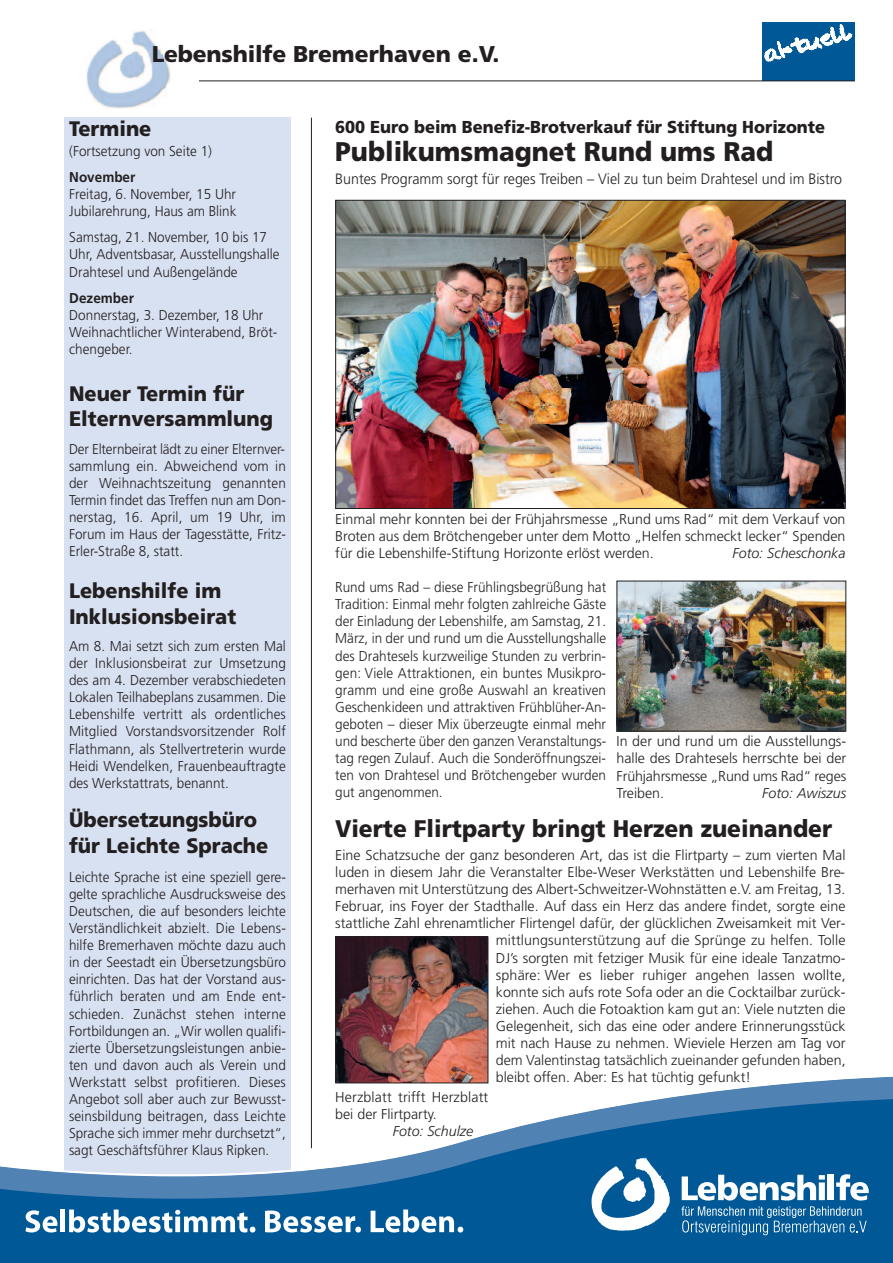
<style>
.page{position:relative;width:893px;height:1263px;background:#fff}
.page>*{position:absolute;margin:0;border:0;box-sizing:border-box;transform-origin:0 0}
.t1{font:900 27px "Frutiger";color:#231f20;scale:.95 1}
.t2{font:900 24px "Frutiger";color:#231f20;scale:.95 1}
.t3{font:900 22.8px "Frutiger";letter-spacing:-.01em;color:#231f20}
.t4{font:900 21px/25.2px "Frutiger";color:#231f20;scale:.95 1}
.t5{font:900 17.25px "Frutiger";color:#231f20;scale:.95 1}
.t6{font:300 15px "Frutiger";color:#231f20;scale:.95 1}
.t7{font:300 14.25px/17.1px "Frutiger";color:#231f20;text-align:justify;scale:.95 1}
.t8{font:300 14.25px/17.1px "Frutiger";color:#231f20;text-align:justify}
.t9{font:italic 300 14.25px "Frutiger";color:#231f20}
.t10{font:700 14.25px "Frutiger";color:#231f20;scale:.95 1}
</style>
<div class="page">
<div style="left:762px;top:22px;width:92px;height:59px;background:#005996"></div>
<svg style="left:764px;top:24px;width:89px;height:38px"></svg>
<div style="left:64px;top:118px;width:227px;height:1060px;background:#d8e1f2"></div>
<img style="left:86px;top:30px;width:84px;height:79px">
<hr style="left:199px;top:81px;width:656px;height:1px;background:#231f20">
<svg style="left:0;top:1176px;width:893px;height:87px;background:#0b5e9a"></svg>
<svg style="left:0;top:1074px;width:893px;height:102px"></svg>
<hr style="left:311px;top:118px;width:1px;height:1030px;background:#231f20">
<svg style="left:25px;top:1210px;width:32px;height:22px"></svg>
<div style="left:60px;top:1209px;width:5px;height:23px;background:#fff"></div>
<svg style="left:69px;top:1209px;width:186px;height:23px"></svg>
<svg style="left:265px;top:1210px;width:96px;height:22px"></svg>
<svg style="left:371px;top:1209px;width:92px;height:23px"></svg>
<svg style="left:591px;top:1157px;width:79px;height:74px"></svg>
<svg style="left:682px;top:1175px;width:143px;height:25px"></svg>
<div style="left:828px;top:1175px;width:6px;height:25px;background:#fff"></div>
<svg style="left:836px;top:1174px;width:33px;height:26px"></svg>
<svg style="left:681px;top:1206px;width:186px;height:29px;background:#3078a9"></svg>
<img style="left:337px;top:202px;width:506px;height:305px">
<div style="left:335px;top:200px;width:510px;height:309px;border:1px solid #231f20"></div>
<img style="left:337px;top:938px;width:149px;height:143px">
<div style="left:335px;top:936px;width:153px;height:147px;border:1px solid #231f20"></div>
<img style="left:619px;top:583px;width:225px;height:146px">
<div style="left:617px;top:581px;width:229px;height:150px;border:1px solid #231f20"></div>
<h3 class="t3" style="left:152px;top:44px;width:349px">Lebenshilfe Bremerhaven e.V.</h3>
<h3 class="t4" style="left:69px;top:117px;width:88px">Termine</h3>
<p class="t7" style="left:69px;top:143px;width:152px">(Fortsetzung von Seite 1)</p>
<p class="t10" style="left:69px;top:171px;width:71px">November</p>
<p class="t7" style="left:69px;top:187px;width:178px">Freitag, 6. November, 15 Uhr<br>Jubilarehrung, Haus am Blink</p>
<p class="t7" style="left:69px;top:230px;width:223px;text-align:left">Samstag, 21. November, 10 bis 17<br>Uhr, Adventsbasar, Ausstellungshalle<br>Drahtesel und Außengelände</p>
<p class="t10" style="left:69px;top:292px;width:70px">Dezember</p>
<p class="t7" style="left:69px;top:307px;width:221px;text-align:left">Donnerstag, 3. Dezember, 18 Uhr<br>Weihnachtlicher Winterabend, Bröt&shy;chengeber.</p>
<h3 class="t4" style="left:69px;top:383px;width:216px">Neuer Termin für<br>Elternversammlung</h3>
<p class="t7" style="left:69px;top:441px;width:230px">Der Elternbeirat lädt zu einer Elternver&shy;sammlung ein. Abweichend vom in der Weihnachtszeitung genannten Termin findet das Treffen nun am Don&shy;nerstag, 16. April, um 19 Uhr, im Forum im Haus der Tagesstätte, Fritz-Erler-Straße 8, statt.</p>
<h3 class="t4" style="left:69px;top:580px;width:178px">Lebenshilfe im<br>Inklusionsbeirat</h3>
<p class="t7" style="left:69px;top:638px;width:230px">Am 8. Mai setzt sich zum ersten Mal der Inklusionsbeirat zur Umsetzung des am 4. Dezember verabschiedeten Lokalen Teilhabeplans zusammen. Die Lebenshilfe vertritt als ordentliches Mitglied Vorstandsvorsitzender Rolf Flathmann, als Stellvertreterin wurde Heidi Wendelken, Frauenbeauftragte des Werkstattrats, benannt.</p>
<h3 class="t4" style="left:69px;top:809px;width:211px">Übersetzungsbüro für Leichte Sprache</h3>
<p class="t7" style="left:69px;top:869px;width:230px">Leichte Sprache ist eine speziell gere&shy;gelte sprachliche Ausdrucksweise des Deutschen, die auf besonders leichte Verständlichkeit abzielt. Die Lebens&shy;hilfe Bremerhaven möchte dazu auch in der Seestadt ein Übersetzungsbüro einrichten. Das hat der Vorstand aus&shy;führlich beraten und am Ende ent&shy;schieden. Zunächst stehen interne Fortbildungen an. „Wir wollen qualifi&shy;zierte Übersetzungsleistungen anbie&shy;ten und davon auch als Verein und Werkstatt selbst profitieren. Dieses Angebot soll aber auch zur Bewusst&shy;seinsbildung beitragen, dass Leichte Sprache sich immer mehr durchsetzt“, sagt Geschäftsführer Klaus Ripken.</p>
<p class="t5" style="left:335px;top:120px;width:517px">600 Euro beim Benefiz-Brotverkauf für Stiftung Horizonte</p>
<h1 class="t1" style="left:335px;top:141px;width:463px">Publikumsmagnet Rund ums Rad</h1>
<p class="t6" style="left:335px;top:173px;width:535px">Buntes Programm sorgt für reges Treiben – Viel zu tun beim Drahtesel und im Bistro</p>
<p class="t8" style="left:335px;top:511px;width:512px">Einmal mehr konnten bei der Frühjahrsmesse „Rund ums Rad“ mit dem Verkauf von Broten aus dem Brötchengeber unter dem Motto „Helfen schmeckt lecker“ Spenden für die Lebenshilfe-Stiftung Horizonte erlöst werden.</p>
<p class="t9" style="left:732px;top:547px;width:115px">Foto: Scheschonka</p>
<p class="t7" style="left:335px;top:580px;width:287px">Rund ums Rad – diese Frühlingsbegrüßung hat Tradition: Einmal mehr folgten zahlreiche Gäste der Einladung der Lebenshilfe, am Samstag, 21.<br>März, in der und rund um die Ausstellungshalle des Drahtesels kurzweilige Stunden zu verbrin&shy;gen: Viele Attraktionen, ein buntes Musikpro&shy;gramm und eine große Auswahl an kreativen Geschenkideen und attraktiven Frühblüher-An&shy;geboten – dieser Mix überzeugte einmal mehr und bescherte über den ganzen Veranstaltungs&shy;tag regen Zulauf. Auch die Sonderöffnungszei&shy;ten von Drahtesel und Brötchengeber wurden gut angenommen.</p>
<p class="t8" style="left:617px;top:734px;width:231px">In der und rund um die Ausstellungs&shy;halle des Drahtesels herrschte bei der Frühjahrsmesse „Rund ums Rad“ reges Treiben.</p>
<p class="t9" style="left:762px;top:787px;width:85px">Foto: Awiszus</p>
<h2 class="t2" style="left:335px;top:819px;width:525px">Vierte Flirtparty bringt Herzen zueinander</h2>
<p class="t8" style="left:335px;top:847px;width:512px">Eine Schatzsuche der ganz besonderen Art, das ist die Flirtparty – zum vierten Mal</p>
<p class="t8" style="left:335px;top:865px;width:511px">luden in diesem Jahr die Veranstalter Elbe-Weser Werkstätten und Lebenshilfe Bre-</p>
<p class="t8" style="left:335px;top:882px;width:512px">merhaven mit Unterstützung des Albert-Schweitzer-Wohnstätten e.V. am Freitag, 13.</p>
<p class="t8" style="left:335px;top:899px;width:512px">Februar, ins Foyer der Stadthalle. Auf dass ein Herz das andere findet, sorgte eine</p>
<p class="t8" style="left:335px;top:916px;width:512px">stattliche Zahl ehrenamtlicher Flirtengel dafür, der glücklichen Zweisamkeit mit Ver-</p>
<p class="t8" style="left:496px;top:933px;width:351px">mittlungsunterstützung auf die Sprünge zu helfen. Tolle</p>
<p class="t8" style="left:496px;top:950px;width:351px">DJ’s sorgten mit fetziger Musik für eine ideale Tanzatmo-</p>
<p class="t8" style="left:496px;top:967px;width:351px">sphäre: Wer es lieber ruhiger angehen lassen wollte,</p>
<p class="t8" style="left:496px;top:984px;width:351px">konnte sich aufs rote Sofa oder an die Cocktailbar zurück-</p>
<p class="t8" style="left:496px;top:1001px;width:351px">ziehen. Auch die Fotoaktion kam gut an: Viele nutzten die</p>
<p class="t8" style="left:496px;top:1018px;width:351px">Gelegenheit, sich das eine oder andere Erinnerungsstück</p>
<p class="t8" style="left:496px;top:1036px;width:351px">mit nach Hause zu nehmen. Wieviele Herzen am Tag vor</p>
<p class="t8" style="left:496px;top:1053px;width:351px">dem Valentinstag tatsächlich zueinander gefunden haben,</p>
<p class="t8" style="left:496px;top:1070px;width:257px">bleibt offen. Aber: Es hat tüchtig gefunkt!</p>
<p class="t8" style="left:335px;top:1089px;width:155px">Herzblatt trifft Herzblatt bei der Flirtparty.</p>
<p class="t9" style="left:393px;top:1125px;width:82px">Foto: Schulze</p>
</div>
